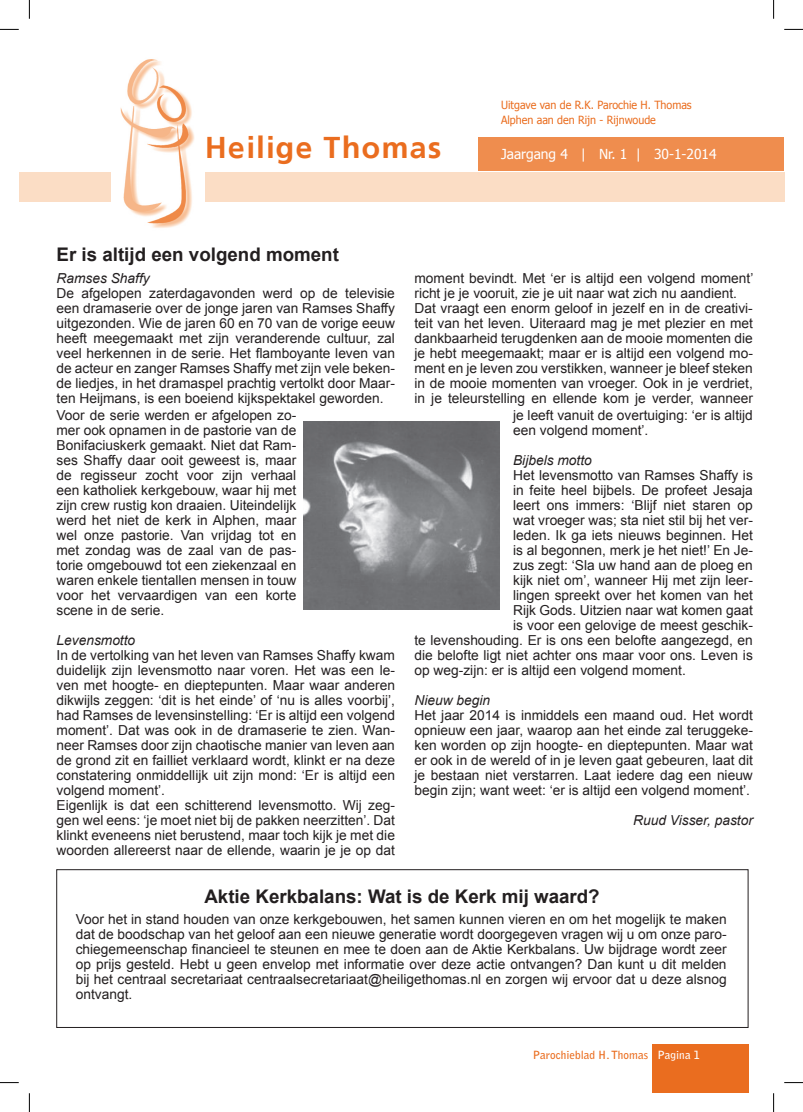
<style>
.page{position:relative;width:803px;height:1112px;background:#fff}
.page>*{position:absolute;margin:0;border:0;box-sizing:border-box;transform-origin:0 0}
.t1{font:700 30px "Frutiger Linotype";letter-spacing:.05em;color:#ea6d1f}
.t2{font:700 18.75px "Arial";color:#231f20}
.t3{font:13.75px/15px "Arial";color:#231f20;text-align:justify}
.t4{font:italic 13.75px "Arial";color:#231f20}
.t5{font:13.75px "Tahoma";color:#fff}
.t6{font:11.25px/15px "Tahoma";color:#ea6d1f;scale:.95 1}
.t7{font:700 11.25px "Bell Gothic Std";color:#ea6d1f}
.s1{color:#fff}
</style>
<div class="page">
<div style="left:479px;top:137px;width:305px;height:34px;background:#ef8d4e"></div>
<div style="left:652px;top:1044px;width:96px;height:48px;background:#ea6d1f"></div>
<div style="left:19px;top:172px;width:91px;height:30px;background:#fbddc5"></div>
<div style="left:205px;top:172px;width:579px;height:30px;background:#fbddc5"></div>
<img style="left:120px;top:59px;width:75px;height:169px">
<img style="left:303px;top:421px;width:196px;height:189px">
<div style="left:57px;top:869px;width:691px;height:158px;border:1px solid #231f20"></div>
<svg style="left:0;top:29px;width:19px;height:1px"></svg>
<svg style="left:784px;top:29px;width:19px;height:1px"></svg>
<svg style="left:0;top:1082px;width:19px;height:1px"></svg>
<svg style="left:784px;top:1082px;width:19px;height:1px"></svg>
<svg style="left:29px;top:0;width:1px;height:19px"></svg>
<svg style="left:29px;top:1093px;width:1px;height:18px"></svg>
<svg style="left:773px;top:0;width:1px;height:19px"></svg>
<svg style="left:773px;top:1093px;width:1px;height:18px"></svg>
<h1 class="t1" style="left:205px;top:129px;width:238px">Heilige Thomas</h1>
<h2 class="t2" style="left:57px;top:241px;width:284px">Er is altijd een volgend moment</h2>
<p class="t6" style="left:501px;top:98px;width:202px">Uitgave van de R.K. Parochie H. Thomas<br>Alphen aan den Rijn - Rijnwoude</p>
<p class="t5" style="left:501px;top:145px;width:217px">Jaargang 4 | Nr. 1 | 30-1-2014</p>
<p class="t4" style="left:57px;top:269px;width:95px">Ramses Shaffy</p>
<p class="t3" style="left:57px;top:285px;width:340px">De afgelopen zaterdagavonden werd op de televisie een dramaserie over de jonge jaren van Ramses Shaffy uitgezonden. Wie de jaren 60 en 70 van de vorige eeuw heeft meegemaakt met zijn veranderende cultuur, zal veel herkennen in de serie. Het flamboyante leven van de acteur en zanger Ramses Shaffy met zijn vele beken&shy;de liedjes, in het dramaspel prachtig vertolkt door Maar&shy;ten Heijmans, is een boeiend kijkspektakel geworden.</p>
<p class="t3" style="left:414px;top:270px;width:340px;text-align:left">moment bevindt. Met ‘er is altijd een volgend moment’ richt je je vooruit, zie je uit naar wat zich nu aandient.<br>Dat vraagt een enorm geloof in jezelf en in de creativi&shy;teit van het leven. Uiteraard mag je met plezier en met dankbaarheid terugdenken aan de mooie momenten die je hebt meegemaakt; maar er is altijd een volgend mo&shy;ment en je leven zou verstikken, wanneer je bleef steken in de mooie momenten van vroeger. Ook in je verdriet, in je teleurstelling en ellende kom je verder, wanneer</p>
<p class="t3" style="left:57px;top:407px;width:241px">Voor de serie werden er afgelopen zo&shy;mer ook opnamen in de pastorie van de Bonifaciuskerk gemaakt. Niet dat Ram&shy;ses Shaffy daar ooit geweest is, maar de regisseur zocht voor zijn verhaal een katholiek kerkgebouw, waar hij met zijn crew rustig kon draaien. Uiteindelijk werd het niet de kerk in Alphen, maar wel onze pastorie. Van vrijdag tot en met zondag was de zaal van de pas&shy;torie omgebouwd tot een ziekenzaal en waren enkele tientallen mensen in touw voor het vervaardigen van een korte scene in de serie.</p>
<p class="t3" style="left:513px;top:407px;width:241px">je leeft vanuit de overtuiging: ‘er is altijd een volgend moment’.</p>
<p class="t4" style="left:513px;top:450px;width:80px">Bijbels motto</p>
<p class="t3" style="left:513px;top:467px;width:241px">Het levensmotto van Ramses Shaffy is in feite heel bijbels. De profeet Jesaja leert ons immers: ‘Blijf niet staren op wat vroeger was; sta niet stil bij het ver&shy;leden. Ik ga iets nieuws beginnen. Het is al begonnen, merk je het niet!’ En Je&shy;zus zegt: ‘Sla uw hand aan de ploeg en kijk niet om’, wanneer Hij met zijn leer&shy;lingen spreekt over het komen van het Rijk Gods. Uitzien naar wat komen gaat is voor een gelovige de meest geschik-</p>
<p class="t4" style="left:57px;top:631px;width:80px">Levensmotto</p>
<p class="t3" style="left:57px;top:647px;width:340px;text-align:left">In de vertolking van het leven van Ramses Shaffy kwam duidelijk zijn levensmotto naar voren. Het was een le&shy;ven met hoogte- en dieptepunten. Maar waar anderen dikwijls zeggen: ‘dit is het einde’ of ‘nu is alles voorbij’, had Ramses de levensinstelling: ‘Er is altijd een volgend moment’. Dat was ook in de dramaserie te zien. Wan&shy;neer Ramses door zijn chaotische manier van leven aan de grond zit en failliet verklaard wordt, klinkt er na deze constatering onmiddellijk uit zijn mond: ‘Er is altijd een volgend moment’.<br>Eigenlijk is dat een schitterend levensmotto. Wij zeg&shy;gen wel eens: ‘je moet niet bij de pakken neerzitten’. Dat klinkt eveneens niet berustend, maar toch kijk je met die woorden allereerst naar de ellende, waarin je je op dat</p>
<p class="t3" style="left:414px;top:632px;width:340px">te levenshouding. Er is ons een belofte aangezegd, en die belofte ligt niet achter ons maar voor ons. Leven is op weg-zijn: er is altijd een volgend moment.</p>
<p class="t4" style="left:414px;top:691px;width:77px">Nieuw begin</p>
<p class="t3" style="left:414px;top:707px;width:340px">Het jaar 2014 is inmiddels een maand oud. Het wordt opnieuw een jaar, waarop aan het einde zal teruggeke&shy;ken worden op zijn hoogte- en dieptepunten. Maar wat er ook in de wereld of in je leven gaat gebeuren, laat dit je bestaan niet verstarren. Laat iedere dag een nieuw begin zijn; want weet: ‘er is altijd een volgend moment’.</p>
<p class="t4" style="left:633px;top:811px;width:121px">Ruud Visser, pastor</p>
<h2 class="t2" style="left:204px;top:882px;width:397px">Aktie Kerkbalans: Wat is de Kerk mij waard?</h2>
<p class="t3" style="left:76px;top:911px;width:652px">Voor het in stand houden van onze kerkgebouwen, het samen kunnen vieren en om het mogelijk te maken dat de boodschap van het geloof aan een nieuwe generatie wordt doorgegeven vragen wij u om onze paro&shy;chiegemeenschap financieel te steunen en mee te doen aan de Aktie Kerkbalans. Uw bijdrage wordt zeer op prijs gesteld. Hebt u geen envelop met informatie over deze actie ontvangen? Dan kunt u dit melden bij het centraal secretariaat centraalsecretariaat@heiligethomas.nl en zorgen wij ervoor dat u deze alsnog ontvangt.</p>
<p class="t7" style="left:533px;top:1048px;width:169px">Parochieblad H. Thomas <span class="s1">Pagina 1</span></p>
</div>
